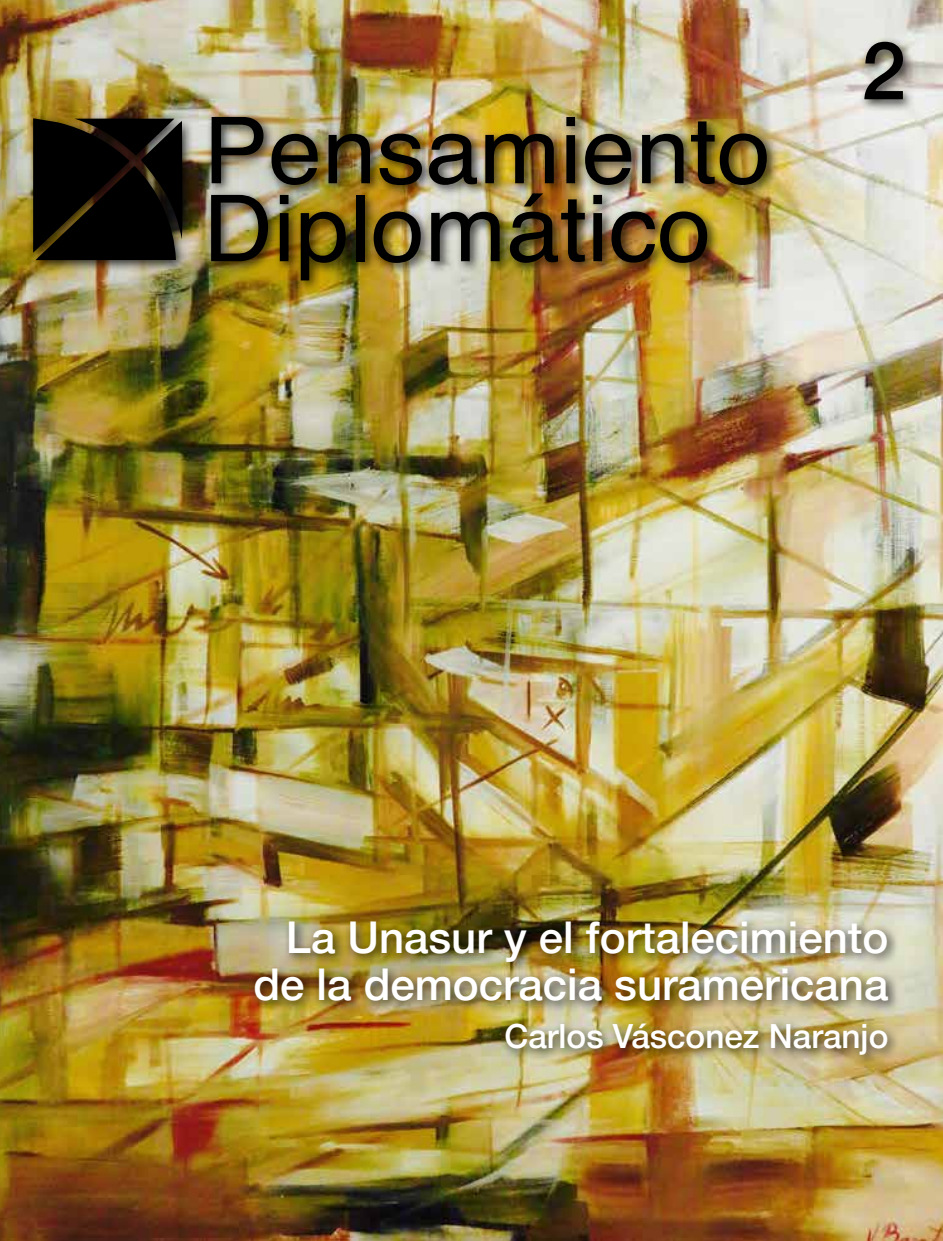
<style>
.page{position:relative;width:943px;height:1241px;background:#fff}
.page>*{position:absolute;margin:0;border:0;box-sizing:border-box;transform-origin:0 0}
.t1{font:500 80.5px "Helvetica Neue";color:#000}
.t2{font:500 43.75px/47.2px "Helvetica Neue";color:#fff;text-align:right}
.t3{font:500 33.25px "Helvetica Neue";color:#fff}
</style>
<div class="page">
<img style="left:0;top:0;width:943px;height:1240px">
<div style="left:249px;top:915px;width:651px;height:98px;background:#000;opacity:.75"></div>
<div style="left:859px;top:36px;width:56px;height:76px;background:#000;opacity:.75"></div>
<div style="left:27px;top:111px;width:752px;height:182px;background:#000;opacity:.75"></div>
<svg style="left:212px;top:117px;width:51px;height:66px"></svg>
<svg style="left:271px;top:134px;width:47px;height:51px"></svg>
<svg style="left:328px;top:134px;width:42px;height:49px"></svg>
<img style="left:379px;top:134px;width:43px;height:51px">
<img style="left:429px;top:134px;width:48px;height:51px">
<img style="left:485px;top:134px;width:69px;height:49px">
<svg style="left:566px;top:117px;width:9px;height:66px"></svg>
<svg style="left:585px;top:134px;width:46px;height:51px"></svg>
<svg style="left:642px;top:134px;width:41px;height:49px"></svg>
<img style="left:691px;top:121px;width:75px;height:64px">
<img style="left:211px;top:195px;width:57px;height:66px">
<svg style="left:280px;top:195px;width:8px;height:66px"></svg>
<svg style="left:301px;top:212px;width:44px;height:68px"></svg>
<div style="left:356px;top:195px;width:8px;height:66px;background:#000"></div>
<img style="left:373px;top:211px;width:48px;height:52px">
<svg style="left:431px;top:212px;width:68px;height:49px"></svg>
<img style="left:510px;top:193px;width:75px;height:70px">
<svg style="left:593px;top:195px;width:9px;height:66px"></svg>
<img style="left:611px;top:211px;width:96px;height:52px">
<svg style="left:33px;top:118px;width:149px;height:142px"></svg>
<div style="left:499px;top:1017px;width:400px;height:49px;background:#000;opacity:.75"></div>
<h1 class="t1" style="left:861px;top:6px;width:46px">2</h1>
<p class="t2" style="left:253px;top:911px;width:636px">La Unasur y el fortalecimiento de la democracia suramericana</p>
<p class="t3" style="left:504px;top:1008px;width:385px">Carlos Vásconez Naranjo</p>
</div>
